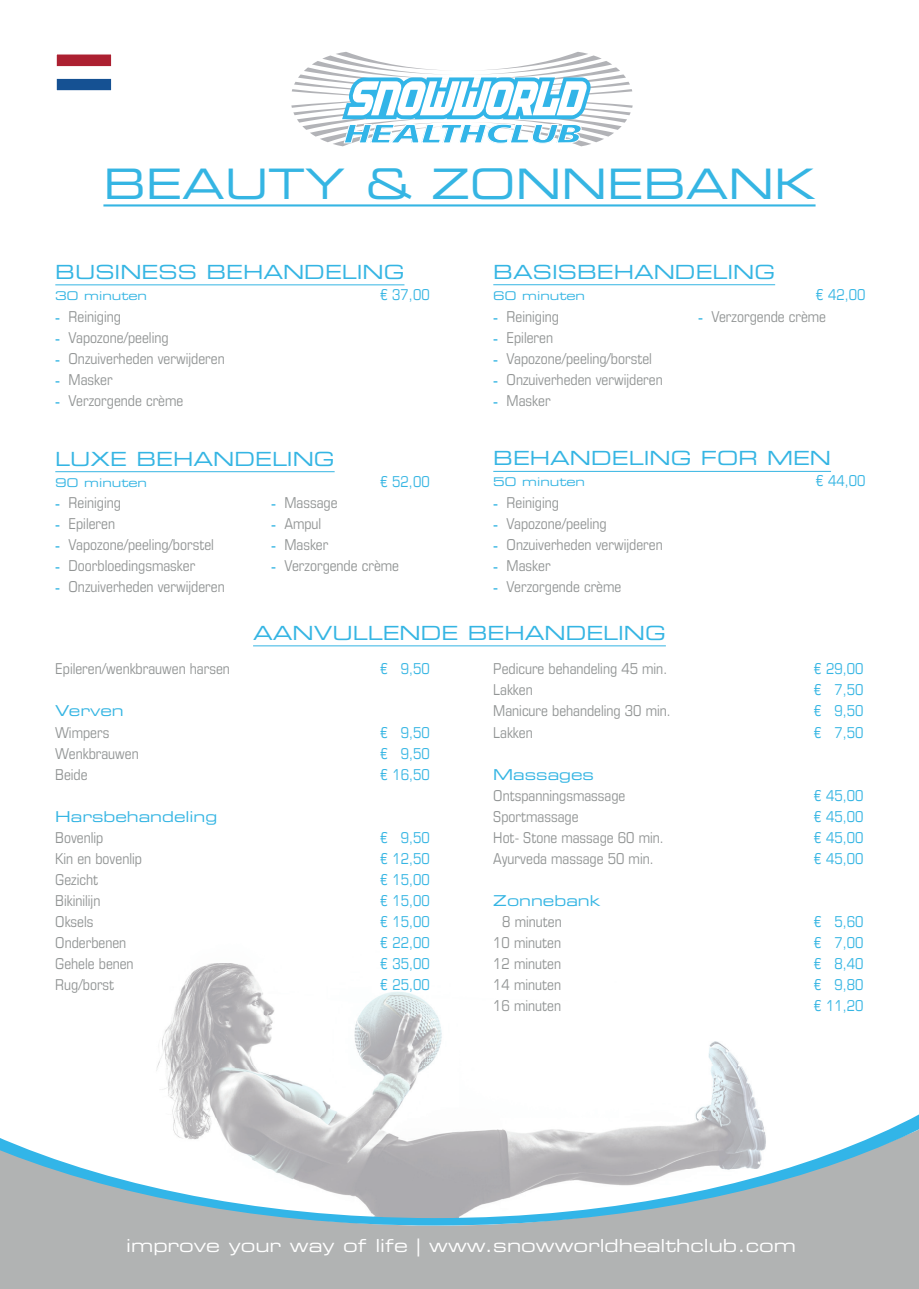
<style>
.page{position:relative;width:919px;height:1289px;background:#fff}
.page>*{position:absolute;margin:0;border:0;box-sizing:border-box;transform-origin:0 0}
.t1{font:42px "Eurostile LT Std Ex 2";color:#35b5e3}
.t2{font:italic 900 26.25px "Frutiger LT Std";color:#32b5e8;scale:1.4 1}
.t3{font:19.5px "Eurostile LT Std Ex 2";color:#35b5e3}
.t4{font:18px "Eurostile LT Std Ex 2";color:#fff}
.t5{font:condensed 15px/21px "Eurostile LT Std";color:#929595}
.t6{font:condensed 15px/21px "Eurostile LT Std";color:#35b5e3;text-align:justify}
.t7{font:15px "Eurostile LT Std Ex 2";color:#35b5e3}
.t8{font:12px "Eurostile LT Std Ex 2";color:#35b5e3}
.s1{font-family:"Eurostile MN";font-weight:500;font-stretch:normal;font-size:12px;color:#35b5e3}
</style>
<div class="page">
<div style="left:0;top:1225px;width:918px;height:63px;background:#b1b3b3"></div>
<svg style="left:0;top:963px;width:918px;height:262px"></svg>
<hr style="left:55px;top:284px;width:349px;height:1px;background:#35b5e3">
<hr style="left:55px;top:471px;width:279px;height:1px;background:#35b5e3">
<hr style="left:493px;top:284px;width:282px;height:1px;background:#35b5e3">
<hr style="left:493px;top:471px;width:338px;height:1px;background:#35b5e3">
<hr style="left:253px;top:645px;width:412px;height:1px;background:#35b5e3">
<svg style="left:291px;top:52px;width:341px;height:94px"></svg>
<hr style="left:103px;top:204px;width:712px;height:2px;background:#35b5e3">
<img style="left:58px;top:56px;width:52px;height:33px">
<div style="left:55px;top:53px;width:58px;height:39px;border:2px solid #fff"></div>
<h2 class="t2" style="left:343px;top:118px;width:171px">HEALTHCLUB</h2>
<h1 class="t1" style="left:103px;top:156px;width:713px">BEAUTY &amp; ZONNEBANK</h1>
<h3 class="t3" style="left:55px;top:258px;width:350px">BUSINESS BEHANDELING</h3>
<p class="t8" style="left:55px;top:287px;width:93px">30 minuten</p>
<p class="t6" style="left:379px;top:284px;width:52px">€ 37,00</p>
<h3 class="t3" style="left:493px;top:258px;width:283px">BASISBEHANDELING</h3>
<p class="t8" style="left:493px;top:287px;width:93px">60 minuten</p>
<p class="t6" style="left:815px;top:284px;width:52px">€ 42,00</p>
<p class="t5" style="left:55px;top:306px;width:67px"><span class="s1">-</span> Reiniging</p>
<p class="t5" style="left:55px;top:327px;width:115px"><span class="s1">-</span> Vapozone/peeling</p>
<p class="t5" style="left:55px;top:348px;width:171px"><span class="s1">-</span> Onzuiverheden verwijderen</p>
<p class="t5" style="left:55px;top:369px;width:59px"><span class="s1">-</span> Masker</p>
<p class="t5" style="left:55px;top:390px;width:129px"><span class="s1">-</span> Verzorgende crème</p>
<p class="t5" style="left:493px;top:306px;width:67px"><span class="s1">-</span> Reiniging</p>
<p class="t5" style="left:493px;top:327px;width:61px"><span class="s1">-</span> Epileren</p>
<p class="t5" style="left:493px;top:348px;width:160px"><span class="s1">-</span> Vapozone/peeling/borstel</p>
<p class="t5" style="left:493px;top:369px;width:171px"><span class="s1">-</span> Onzuiverheden verwijderen</p>
<p class="t5" style="left:493px;top:390px;width:59px"><span class="s1">-</span> Masker</p>
<p class="t5" style="left:698px;top:306px;width:129px"><span class="s1">-</span> Verzorgende crème</p>
<h3 class="t3" style="left:55px;top:445px;width:281px">LUXE BEHANDELING</h3>
<p class="t8" style="left:55px;top:474px;width:93px">90 minuten</p>
<p class="t6" style="left:379px;top:471px;width:52px">€ 52,00</p>
<h3 class="t3" style="left:493px;top:445px;width:339px">BEHANDELING FOR MEN</h3>
<p class="t8" style="left:493px;top:474px;width:93px">50 minuten</p>
<p class="t6" style="left:815px;top:470px;width:52px">€ 44,00</p>
<p class="t5" style="left:55px;top:492px;width:67px"><span class="s1">-</span> Reiniging</p>
<p class="t5" style="left:55px;top:513px;width:61px"><span class="s1">-</span> Epileren</p>
<p class="t5" style="left:55px;top:534px;width:160px"><span class="s1">-</span> Vapozone/peeling/borstel</p>
<p class="t5" style="left:55px;top:555px;width:141px"><span class="s1">-</span> Doorbloedingsmasker</p>
<p class="t5" style="left:55px;top:576px;width:171px"><span class="s1">-</span> Onzuiverheden verwijderen</p>
<p class="t5" style="left:55px;top:658px;width:176px">Epileren/wenkbrauwen harsen</p>
<p class="t7" style="left:55px;top:701px;width:70px">Verven</p>
<p class="t5" style="left:55px;top:721px;width:85px">Wimpers<br>Wenkbrauwen<br>Beide</p>
<p class="t7" style="left:55px;top:806px;width:163px">Harsbehandeling</p>
<p class="t5" style="left:55px;top:826px;width:88px">Bovenlip<br>Kin en bovenlip<br>Gezicht<br>Bikinilijn<br>Oksels<br>Onderbenen<br>Gehele benen<br>Rug/borst</p>
<p class="t5" style="left:493px;top:492px;width:67px"><span class="s1">-</span> Reiniging</p>
<p class="t5" style="left:493px;top:513px;width:115px"><span class="s1">-</span> Vapozone/peeling</p>
<p class="t5" style="left:493px;top:534px;width:171px"><span class="s1">-</span> Onzuiverheden verwijderen</p>
<p class="t5" style="left:493px;top:555px;width:59px"><span class="s1">-</span> Masker</p>
<p class="t5" style="left:493px;top:576px;width:129px"><span class="s1">-</span> Verzorgende crème</p>
<h3 class="t3" style="left:253px;top:619px;width:414px">AANVULLENDE BEHANDELING</h3>
<p class="t5" style="left:271px;top:492px;width:68px"><span class="s1">-</span> Massage</p>
<p class="t5" style="left:271px;top:513px;width:52px"><span class="s1">-</span> Ampul</p>
<p class="t5" style="left:271px;top:534px;width:59px"><span class="s1">-</span> Masker</p>
<p class="t5" style="left:271px;top:555px;width:129px"><span class="s1">-</span> Verzorgende crème</p>
<p class="t6" style="left:380px;top:658px;width:52px">€ 9,50</p>
<p class="t6" style="left:380px;top:721px;width:52px">€ 9,50 € 9,50 € 16,50</p>
<p class="t6" style="left:380px;top:826px;width:52px">€ 9,50 € 12,50 € 15,00 € 15,00 € 15,00 € 22,00 € 35,00 € 25,00</p>
<p class="t5" style="left:493px;top:658px;width:179px">Pedicure behandeling 45 min.<br>Lakken<br>Manicure behandeling 30 min.<br>Lakken</p>
<p class="t7" style="left:493px;top:764px;width:102px">Massages</p>
<p class="t5" style="left:493px;top:784px;width:172px">Ontspanningsmassage<br>Sportmassage<br>Hot- Stone massage 60 min.<br>Ayurveda massage 50 min.</p>
<p class="t7" style="left:493px;top:890px;width:109px">Zonnebank</p>
<p class="t5" style="left:493px;top:910px;width:70px;text-align:justify;text-indent:9px">8 minuten 10 minuten 12 minuten 14 minuten 16 minuten</p>
<p class="t6" style="left:813px;top:658px;width:52px">€ 29,00 € 7,50 € 9,50 € 7,50</p>
<p class="t6" style="left:813px;top:784px;width:52px">€ 45,00 € 45,00 € 45,00 € 45,00</p>
<p class="t6" style="left:813px;top:910px;width:52px">€ 5,60 € 7,00 € 8,40 € 9,80 € 11,20</p>
<p class="t4" style="left:126px;top:1232px;width:671px">improve your way of life | www.snowworldhealthclub.com</p>
</div>
